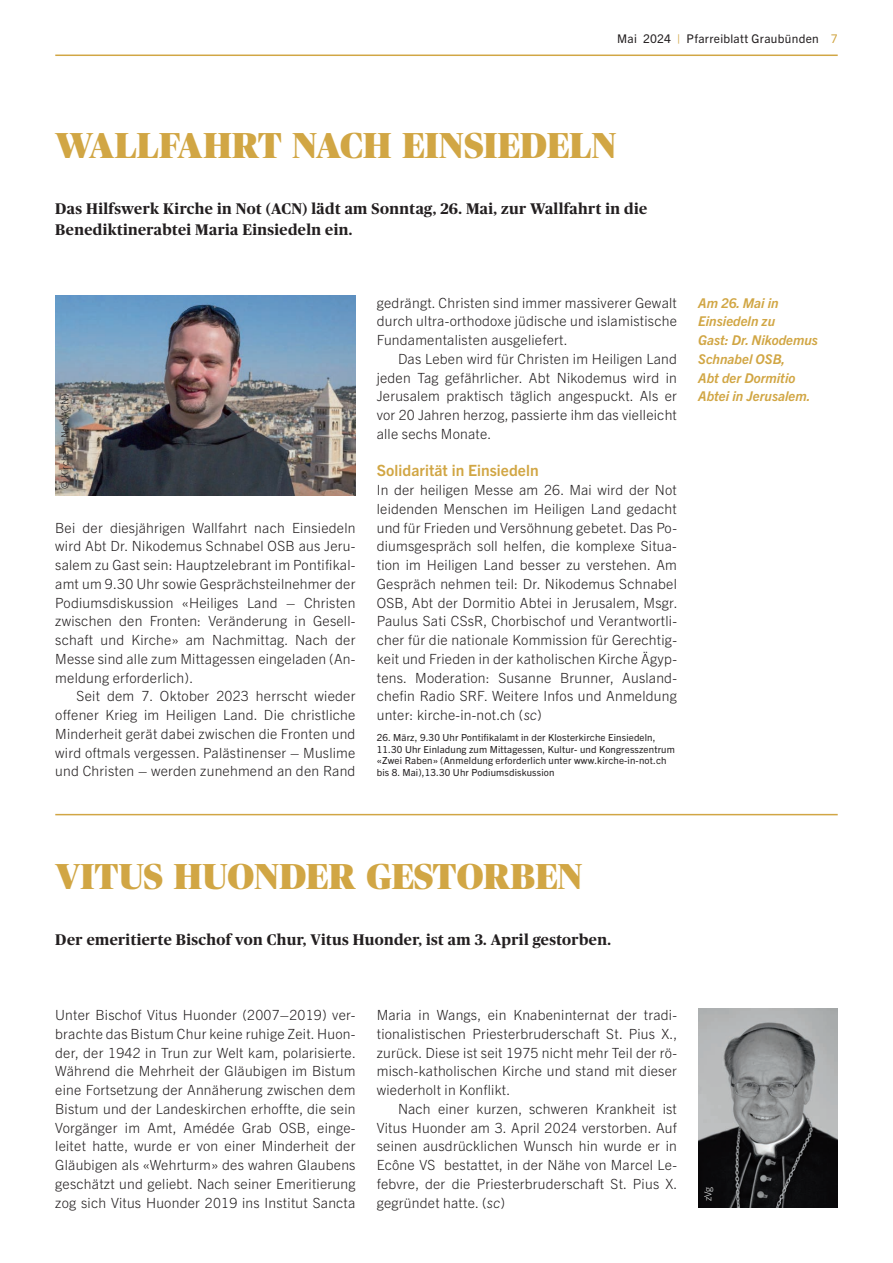
<style>
.page{position:relative;width:893px;height:1263px;background:#fff}
.page>*{position:absolute;margin:0;border:0;box-sizing:border-box;transform-origin:0 0}
.t1{font:900 36px "Publico Banner";letter-spacing:.015em;color:#d1a644}
.t2{font:700 15.6px "Trade Gothic Next LT Pro";letter-spacing:.005em;color:#d1a644}
.t3{font:700 15.3px/21px "Publico";letter-spacing:.025em;color:#231f20}
.t4{font:300 14.1px/18.8px "Trade Gothic Next LT Pro";letter-spacing:.015em;color:#231f20;text-align:justify}
.t5{font:italic 700 13.5px/18.8px "Trade Gothic Next LT Pro";color:#d1a644}
.t6{font:12px "Trade Gothic Next LT Pro";letter-spacing:.025em;color:#231f20}
.t7{font:9.75px/11.7px "Trade Gothic Next LT Pro";letter-spacing:.015em;color:#231f20}
.t8{font:300 9.75px "Trade Gothic Next LT Pro";letter-spacing:.015em;color:#231f20}
.t9{font:300 9.75px "Trade Gothic Next LT Pro";color:#edefef}
.s1{color:#d1a644}
.s2{font-style:italic}
</style>
<div class="page">
<hr style="left:55px;top:55px;width:783px;height:1px;background:#d1a644">
<hr style="left:55px;top:814px;width:783px;height:1px;background:#d1a644">
<img style="left:55px;top:296px;width:300px;height:199px">
<img style="left:698px;top:1009px;width:140px;height:199px">
<p class="t6" style="left:617px;top:31px;width:222px">Mai 2024 <span class="s1">|</span> Pfarreiblatt Graubünden <span class="s1">7</span></p>
<h1 class="t1" style="left:56px;top:125px;width:562px">WALLFAHRT NACH EINSIEDELN</h1>
<p class="t3" style="left:55px;top:198px;width:593px">Das Hilfswerk Kirche in Not (ACN) lädt am Sonntag, 26. Mai, zur Wallfahrt in die<br>Benediktinerabtei Maria Einsiedeln ein.</p>
<p class="t8" style="left:58px;top:489px;width:96px;rotate:-90deg">© Kirche in Not (ACN)</p>
<p class="t4" style="left:55px;top:517px;width:302px">Bei der diesjährigen Wallfahrt nach Einsiedeln wird Abt Dr. Nikodemus Schnabel OSB aus Jeru&shy;salem zu Gast sein: Hauptzelebrant im Pontifikal&shy;amt um 9.30 Uhr sowie Gesprächsteilnehmer der Podiumsdiskussion «Heiliges Land – Christen zwischen den Fronten: Veränderung in Gesell&shy;schaft und Kirche» am Nachmittag. Nach der Messe sind alle zum Mittagessen eingeladen (An&shy;meldung erforderlich).</p>
<p class="t4" style="left:55px;top:686px;width:302px;text-indent:21px">Seit dem 7. Oktober 2023 herrscht wieder offener Krieg im Heiligen Land. Die christliche Minderheit gerät dabei zwischen die Fronten und wird oftmals vergessen. Palästinenser – Muslime und Christen – werden zunehmend an den Rand</p>
<p class="t4" style="left:377px;top:292px;width:302px">gedrängt. Christen sind immer massiverer Gewalt durch ultra-orthodoxe jüdische und islamistische Fundamentalisten ausgeliefert.</p>
<p class="t4" style="left:377px;top:348px;width:302px;text-indent:21px">Das Leben wird für Christen im Heiligen Land jeden Tag gefährlicher. Abt Nikodemus wird in Jerusalem praktisch täglich angespuckt. Als er vor 20 Jahren herzog, passierte ihm das vielleicht alle sechs Monate.</p>
<p class="t2" style="left:377px;top:460px;width:163px">Solidarität in Einsiedeln</p>
<p class="t4" style="left:377px;top:480px;width:302px;text-align:left">In der heiligen Messe am 26. Mai wird der Not leidenden Menschen im Heiligen Land gedacht und für Frieden und Versöhnung gebetet. Das Po&shy;diumsgespräch soll helfen, die komplexe Situa&shy;tion im Heiligen Land besser zu verstehen. Am Gespräch nehmen teil: Dr. Nikodemus Schnabel OSB, Abt der Dormitio Abtei in Jerusalem, Msgr.<br>Paulus Sati CSsR, Chorbischof und Verantwortli&shy;cher für die nationale Kommission für Gerechtig&shy;keit und Frieden in der katholischen Kirche Ägyp&shy;tens. Moderation: Susanne Brunner, Ausland&shy;chefin Radio SRF. Weitere Infos und Anmeldung unter: kirche-in-not.ch (<span class="s2">sc</span>)</p>
<p class="t7" style="left:377px;top:731px;width:300px">26. März, 9.30 Uhr Pontifikalamt in der Klosterkirche Einsiedeln, 11.30 Uhr Einladung zum Mittagessen, Kultur- und Kongresszentrum «Zwei Raben» (Anmeldung erforderlich unter www.kirche-in-not.ch bis 8. Mai),13.30 Uhr Podiumsdiskussion</p>
<p class="t5" style="left:698px;top:292px;width:121px">Am 26. Mai in<br>Einsiedeln zu<br>Gast: Dr. Nikodemus<br>Schnabel OSB,<br>Abt der Dormitio<br>Abtei in Jerusalem.</p>
<h1 class="t1" style="left:56px;top:856px;width:528px">VITUS HUONDER GESTORBEN</h1>
<p class="t3" style="left:55px;top:929px;width:557px">Der emeritierte Bischof von Chur, Vitus Huonder, ist am 3. April gestorben.</p>
<p class="t4" style="left:55px;top:1005px;width:302px">Unter Bischof Vitus Huonder (2007–2019) ver&shy;brachte das Bistum Chur keine ruhige Zeit. Huon&shy;der, der 1942 in Trun zur Welt kam, polarisierte.<br>Während die Mehrheit der Gläubigen im Bistum eine Fortsetzung der Annäherung zwischen dem Bistum und der Landeskirchen erhoffte, die sein Vorgänger im Amt, Amédée Grab OSB, einge&shy;leitet hatte, wurde er von einer Minderheit der Gläubigen als «Wehrturm» des wahren Glaubens geschätzt und geliebt. Nach seiner Emeritierung zog sich Vitus Huonder 2019 ins Institut Sancta</p>
<p class="t4" style="left:377px;top:1005px;width:302px;text-align:left">Maria in Wangs, ein Knabeninternat der tradi&shy;tionalistischen Priesterbruderschaft St. Pius X., zurück. Diese ist seit 1975 nicht mehr Teil der rö&shy;misch-katholischen Kirche und stand mit dieser wiederholt in Konflikt.</p>
<p class="t4" style="left:377px;top:1098px;width:302px;text-indent:21px">Nach einer kurzen, schweren Krankheit ist Vitus Huonder am 3. April 2024 verstorben. Auf seinen ausdrücklichen Wunsch hin wurde er in Ecône VS bestattet, in der Nähe von Marcel Le&shy;febvre, der die Priesterbruderschaft St. Pius X. gegründet hatte. (<span class="s2">sc</span>)</p>
<p class="t9" style="left:701px;top:1201px;width:16px;rotate:-90deg">zVg</p>
</div>
